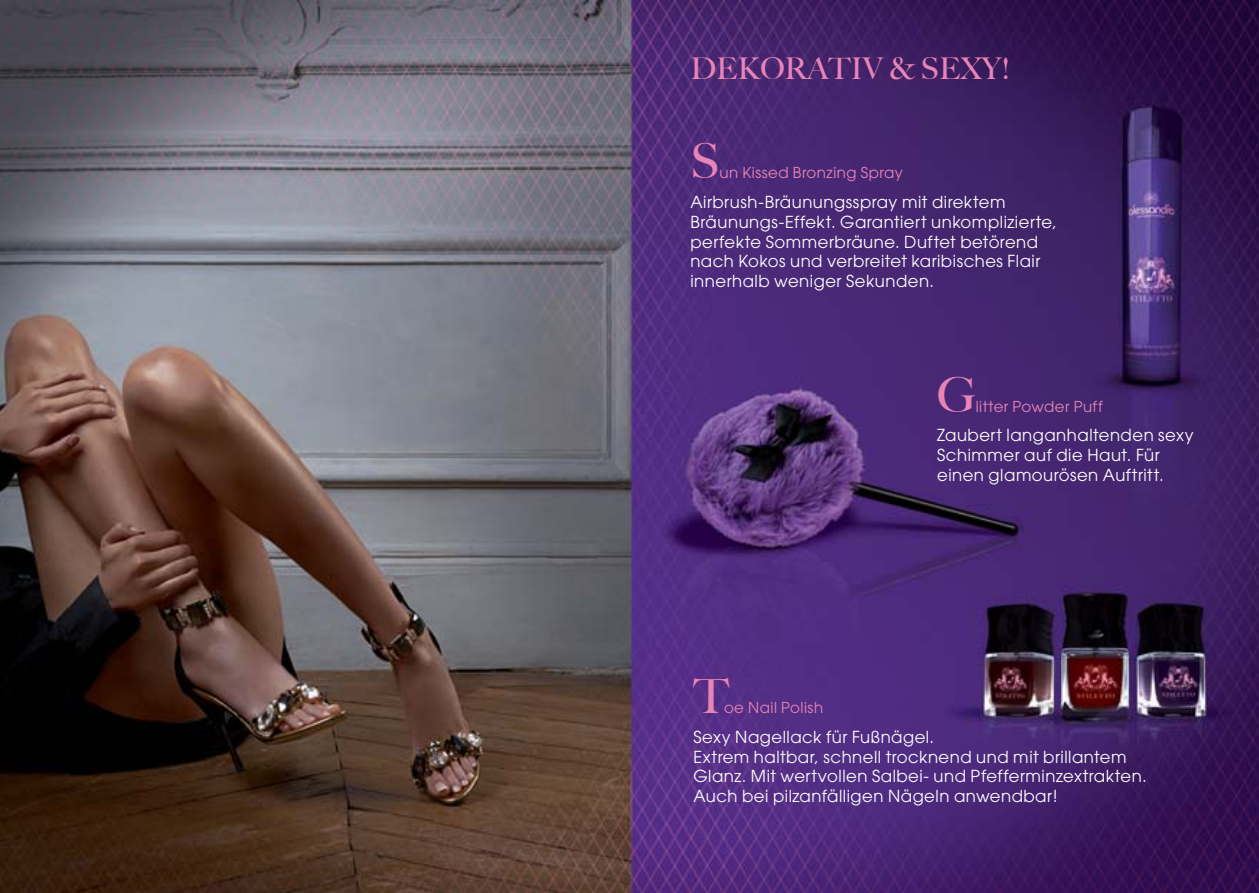
<style>
.page{position:relative;width:1259px;height:893px;background:#fff}
.page>*{position:absolute;margin:0;border:0;box-sizing:border-box;transform-origin:0 0}
.t1{font:500 48px "Big Caslon";color:#e985b6}
.t2{font:500 30px "Big Caslon";color:#e985b6}
.t3{font:16.5px/19.8px "Avant Garde";letter-spacing:.03em;color:#fff}
.t4{font:15px "Avant Garde";letter-spacing:.03em;color:#e985b6}
</style>
<div class="page">
<img style="left:0;top:0;width:1259px;height:893px">
<h2 class="t2" style="left:690px;top:51px;width:321px">DEKORATIV &amp; SEXY!</h2>
<h1 class="t1" style="left:690px;top:133px;width:31px">S</h1>
<p class="t4" style="left:719px;top:167px;width:185px">un Kissed Bronzing Spray</p>
<p class="t3" style="left:690px;top:193px;width:368px">Airbrush-Bräunungsspray mit direktem Bräunungs-Effekt. Garantiert unkomplizierte, perfekte Sommerbräune. Duftet betörend nach Kokos und verbreitet karibisches Flair innerhalb weniger Sekunden.</p>
<h1 class="t1" style="left:937px;top:367px;width:41px">G</h1>
<p class="t4" style="left:975px;top:401px;width:128px">litter Powder Puff</p>
<p class="t3" style="left:937px;top:427px;width:258px">Zaubert langanhaltenden sexy<br>Schimmer auf die Haut. Für einen glamourösen Auftritt.</p>
<h1 class="t1" style="left:693px;top:668px;width:37px">T</h1>
<p class="t4" style="left:724px;top:702px;width:101px">oe Nail Polish</p>
<p class="t3" style="left:693px;top:728px;width:455px">Sexy Nagellack für Fußnägel.<br>Extrem haltbar, schnell trocknend und mit brillantem Glanz. Mit wertvollen Salbei- und Pfefferminzextrakten.<br>Auch bei pilzanfälligen Nägeln anwendbar!</p>
</div>
